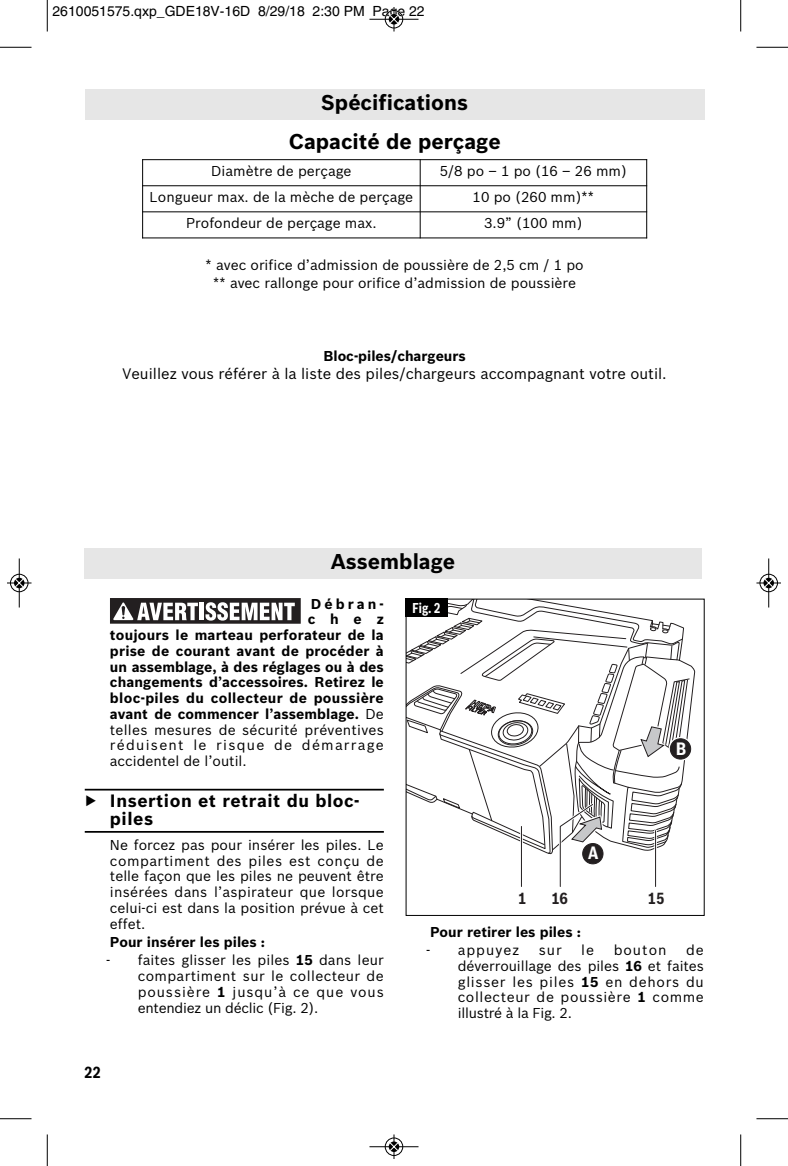
<style>
.page{position:relative;width:788px;height:1166px;background:#fff}
.page>*{position:absolute;margin:0;border:0;box-sizing:border-box;transform-origin:0 0}
.t1{font:700 21px/39.4px "Bosch Sans";color:#000;text-align:center}
.t2{font:700 17.5px/17.5px "Bosch Sans";letter-spacing:.03em;color:#000}
.t3{font:700 17.5px "Bosch Sans Cond";color:#fff}
.t4{font:700 15.75px "Bosch Sans Cond";color:#231f20}
.t5{font:700 15.75px "Bosch Sans Cond";color:#000}
.t6{font:14.88px "Bosch Sans";color:#000}
.t7{font:14px/15.8px "Bosch Sans";color:#000;text-align:justify}
.t8{font:700 14px "Bosch Sans";letter-spacing:.005em;color:#000}
.t9{font:14px "Helvetica";color:#000}
.t10{font:700 14px "Bosch Sans";letter-spacing:.025em;color:#000}
.t11{font:14px "Bosch Sans";letter-spacing:.09em;color:#000}
.t12{font:14px "Bosch Sans";letter-spacing:.07em;color:#000}
.t13{font:700 14px "Bosch Sans Cond";color:#fff;scale:.9 1}
.s1{font-weight:400}
.s2{font-weight:700}
</style>
<div class="page">
<div style="left:84px;top:549px;width:618px;height:30px;background:#e6e6e6"></div>
<hr style="left:85px;top:788px;width:299px;height:2px;background:#000">
<hr style="left:85px;top:831px;width:299px;height:1px;background:#000">
<div style="left:110px;top:598px;width:191px;height:25px;background:#231f20"></div>
<hr style="left:200px;top:602px;width:4px;height:18px;background:#fff">
<svg style="left:205px;top:602px;width:90px;height:18px"></svg>
<svg style="left:113px;top:602px;width:85px;height:18px"></svg>
<div style="left:85px;top:89px;width:619px;height:30px;background:#e6e6e6"></div>
<hr style="left:142px;top:159px;width:1px;height:79px;background:#000">
<hr style="left:419px;top:159px;width:1px;height:79px;background:#000">
<hr style="left:646px;top:159px;width:1px;height:79px;background:#000">
<hr style="left:142px;top:159px;width:505px;height:1px;background:#000">
<hr style="left:142px;top:185px;width:505px;height:1px;background:#000">
<hr style="left:142px;top:211px;width:505px;height:1px;background:#000">
<hr style="left:142px;top:237px;width:505px;height:1px;background:#000">
<svg style="left:407px;top:600px;width:288px;height:287px"></svg>
<div style="left:405px;top:598px;width:42px;height:19px;background:#000"></div>
<hr style="left:47px;top:0;width:1px;height:32px;background:#000">
<hr style="left:0;top:47px;width:32px;height:1px;background:#000">
<hr style="left:740px;top:0;width:1px;height:32px;background:#000">
<hr style="left:756px;top:47px;width:32px;height:1px;background:#000">
<hr style="left:47px;top:1134px;width:1px;height:32px;background:#000">
<hr style="left:0;top:1118px;width:32px;height:1px;background:#000">
<hr style="left:740px;top:1134px;width:1px;height:32px;background:#000">
<hr style="left:756px;top:1118px;width:32px;height:1px;background:#000">
<div style="left:384px;top:10px;width:19px;height:19px;border:1px solid #fff;border-radius:50%"></div>
<hr style="left:369px;top:19px;width:49px;height:1px;background:#000">
<div style="left:385px;top:10px;width:18px;height:18px;border:1px solid #000;border-radius:50%"></div>
<svg style="left:389px;top:7px;width:9px;height:25px"></svg>
<div style="left:384px;top:1137px;width:19px;height:19px;border:1px solid #fff;border-radius:50%"></div>
<hr style="left:369px;top:1146px;width:49px;height:1px;background:#000">
<div style="left:385px;top:1137px;width:18px;height:18px;border:1px solid #000;border-radius:50%"></div>
<svg style="left:389px;top:1134px;width:9px;height:24px"></svg>
<div style="left:10px;top:573px;width:19px;height:19px;border:1px solid #fff;border-radius:50%"></div>
<hr style="left:19px;top:558px;width:1px;height:49px;background:#000">
<div style="left:10px;top:574px;width:18px;height:18px;border:1px solid #000;border-radius:50%"></div>
<svg style="left:7px;top:578px;width:25px;height:9px"></svg>
<div style="left:759px;top:573px;width:19px;height:19px;border:1px solid #fff;border-radius:50%"></div>
<hr style="left:768px;top:558px;width:1px;height:49px;background:#000">
<div style="left:759px;top:574px;width:18px;height:18px;border:1px solid #000;border-radius:50%"></div>
<svg style="left:756px;top:578px;width:24px;height:9px"></svg>
<p class="t9" style="left:52px;top:6px;width:374px">2610051575.qxp_GDE18V-16D 8/29/18 2:30 PM Page 22</p>
<h1 class="t1" style="left:289px;top:83px;width:213px">Spécifications<br>Capacité de perçage</h1>
<p class="t7" style="left:211px;top:163px;width:142px">Diamètre de perçage</p>
<p class="t7" style="left:440px;top:163px;width:189px">5/8 po – 1 po (16 – 26 mm)</p>
<p class="t7" style="left:150px;top:190px;width:265px">Longueur max. de la mèche de perçage</p>
<p class="t7" style="left:472px;top:190px;width:123px">10 po (260 mm)**</p>
<p class="t7" style="left:186px;top:216px;width:192px">Profondeur de perçage max.</p>
<p class="t7" style="left:484px;top:216px;width:100px">3.9” (100 mm)</p>
<p class="t7" style="left:206px;top:256px;width:379px;line-height:18.2px;text-align:center">* avec orifice d’admission de poussière de 2,5 cm / 1 po ** avec rallonge pour orifice d’admission de poussière</p>
<p class="t8" style="left:323px;top:347px;width:144px">Bloc-piles/chargeurs</p>
<p class="t6" style="left:123px;top:365px;width:545px">Veuillez vous référer à la liste des piles/chargeurs accompagnant votre outil.</p>
<h1 class="t1" style="left:331px;top:542px;width:126px">Assemblage</h1>
<p class="t8" style="left:311px;top:595px;width:74px">Débran-</p>
<p class="t8" style="left:308px;top:611px;width:78px">chez</p>
<p class="t8" style="left:110px;top:627px;width:275px">toujours le marteau perforateur de la</p>
<p class="t8" style="left:110px;top:643px;width:275px">prise de courant avant de procéder à</p>
<p class="t8" style="left:110px;top:658px;width:275px">un assemblage, à des réglages ou à des</p>
<p class="t8" style="left:110px;top:674px;width:275px">changements d’accessoires. Retirez le</p>
<p class="t10" style="left:110px;top:690px;width:275px">bloc-piles du collecteur de poussière</p>
<p class="t8" style="left:110px;top:706px;width:275px">avant de commencer l’assemblage. <span class="s1">De</span></p>
<p class="t7" style="left:110px;top:722px;width:275px">telles mesures de sécurité préventives</p>
<p class="t11" style="left:110px;top:737px;width:275px">réduisent le risque de démarrage</p>
<p class="t7" style="left:110px;top:753px;width:138px">accidentel de l’outil.</p>
<p class="t2" style="left:110px;top:792px;width:251px;text-indent:-25px">▶ Insertion et retrait du bloc&shy;piles</p>
<p class="t7" style="left:110px;top:837px;width:275px">Ne forcez pas pour insérer les piles. Le compartiment des piles est conçu de telle façon que les piles ne peuvent être insérées dans l’aspirateur que lorsque celui-ci est dans la position prévue à cet effet.</p>
<p class="t8" style="left:110px;top:934px;width:157px">Pour insérer les piles :</p>
<p class="t7" style="left:138px;top:952px;width:248px;text-indent:-31px">- faites glisser les piles <span class="s2">15</span> dans leur compartiment sur le collecteur de poussière <span class="s2">1</span> jusqu’à ce que vous entendiez un déclic (Fig. 2).</p>
<p class="t13" style="left:412px;top:599px;width:33px">Fig. 2</p>
<p class="t3" style="left:676px;top:738px;width:12px">B</p>
<p class="t3" style="left:588px;top:843px;width:12px">A</p>
<p class="t4" style="left:517px;top:889px;width:10px">1</p>
<p class="t4" style="left:551px;top:889px;width:19px">16</p>
<p class="t4" style="left:647px;top:889px;width:19px">15</p>
<p class="t8" style="left:430px;top:924px;width:152px">Pour retirer les piles :</p>
<p class="t12" style="left:426px;top:942px;width:94px">- appuyez</p>
<p class="t7" style="left:538px;top:942px;width:25px">sur</p>
<p class="t7" style="left:581px;top:942px;width:14px">le</p>
<p class="t7" style="left:613px;top:942px;width:54px">bouton</p>
<p class="t7" style="left:457px;top:942px;width:247px;text-indent:228px">de déverrouillage des piles <span class="s2">16</span> et faites glisser les piles <span class="s2">15</span> en dehors du collecteur de poussière <span class="s2">1</span> comme illustré à la Fig. 2.</p>
<p class="t5" style="left:84px;top:1063px;width:19px">22</p>
</div>
